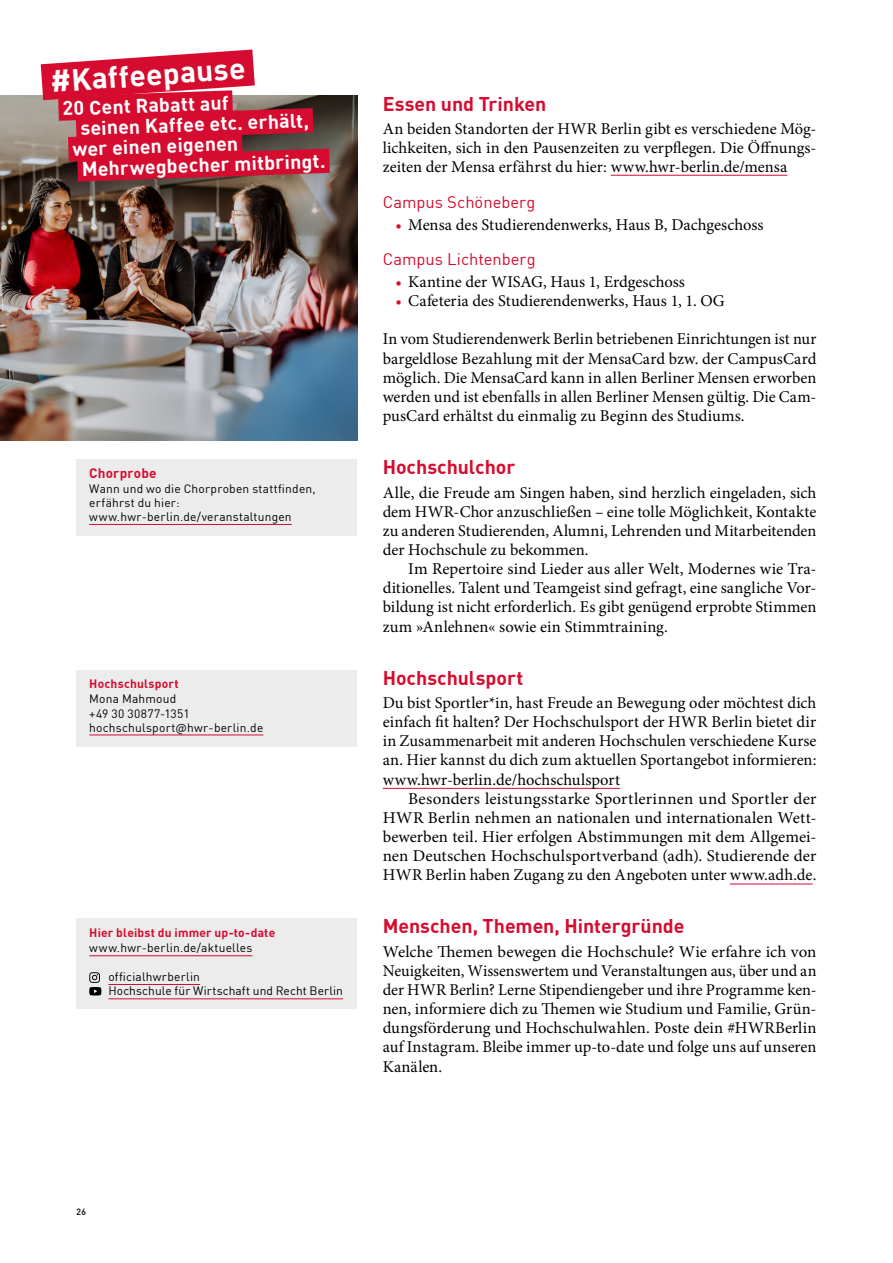
<style>
.page{position:relative;width:893px;height:1263px;background:#fff}
.page>*{position:absolute;margin:0;border:0;box-sizing:border-box;transform-origin:0 0}
.t1{font:700 30px "DIN Pro";color:#fff}
.t2{font:700 19.5px "DIN Pro";color:#fff}
.t3{font:700 19.5px "DIN Pro";color:#d50c2f}
.t4{font:16.5px/19.2px "Minion Pro";color:#000;text-align:justify}
.t5{font:16.5px "DIN Pro";color:#d50c2f}
.t6{font:700 13.5px "DIN Pro";letter-spacing:.015em;color:#d50c2f}
.t7{font:12px/14.4px "DIN Pro";letter-spacing:.015em;color:#000}
.t8{font:700 12px "DIN Pro";letter-spacing:.02em;color:#d50c2f}
.t9{font:500 9px "DIN Pro";color:#000}
.s1{color:#d50c2f}
</style>
<div class="page">
<hr style="left:611px;top:175px;width:176px;height:1px;background:#d50c2f">
<hr style="left:383px;top:788px;width:237px;height:1px;background:#d50c2f">
<hr style="left:730px;top:884px;width:83px;height:1px;background:#d50c2f">
<img style="left:0;top:96px;width:357px;height:344px">
<div style="left:77px;top:459px;width:280px;height:77px;background:#ececed"></div>
<hr style="left:89px;top:524px;width:203px;height:1px;background:#d50c2f">
<div style="left:77px;top:670px;width:280px;height:76px;background:#ececed"></div>
<hr style="left:89px;top:734px;width:174px;height:1px;background:#d50c2f">
<div style="left:77px;top:918px;width:280px;height:91px;background:#ececed"></div>
<hr style="left:89px;top:955px;width:163px;height:1px;background:#d50c2f">
<hr style="left:108px;top:984px;width:92px;height:1px;background:#d50c2f">
<hr style="left:108px;top:998px;width:235px;height:1px;background:#d50c2f">
<svg style="left:89px;top:972px;width:12px;height:23px"></svg>
<svg style="left:4px;top:49px;width:351px;height:146px"></svg>
<h1 class="t1" style="left:49px;top:58px;width:197px;rotate:-4deg">#Kaffeepause</h1>
<p class="t2" style="left:62px;top:93px;width:167px;rotate:-2deg">20 Cent Rabatt auf</p>
<p class="t2" style="left:80px;top:113px;width:230px;rotate:-2deg">seinen Kaffee etc. erhält,</p>
<p class="t2" style="left:72px;top:134px;width:167px;rotate:-2deg">wer einen eigenen</p>
<p class="t2" style="left:81px;top:154px;width:245px;rotate:-2deg">Mehrwegbecher mitbringt.</p>
<p class="t6" style="left:89px;top:463px;width:69px">Chorprobe</p>
<p class="t7" style="left:89px;top:480px;width:228px">Wann und wo die Chorproben stattfinden, erfährst du hier: www.hwr-berlin.de/veranstaltungen</p>
<p class="t8" style="left:89px;top:674px;width:91px">Hochschulsport</p>
<p class="t7" style="left:89px;top:691px;width:176px">Mona Mahmoud<br>+49 30 30877-1351 hochschulsport@hwr-berlin.de</p>
<p class="t8" style="left:89px;top:923px;width:187px">Hier bleibst du immer up-to-date</p>
<p class="t7" style="left:89px;top:940px;width:165px">www.hwr-berlin.de/aktuelles</p>
<p class="t7" style="left:108px;top:968px;width:236px">officialhwrberlin<br>Hochschule für Wirtschaft und Recht Berlin</p>
<p class="t3" style="left:383px;top:88px;width:165px">Essen und Trinken</p>
<p class="t4" style="left:383px;top:119px;width:435px">An beiden Standorten der HWR Berlin gibt es verschiedene Mög&shy;lichkeiten, sich in den Pausenzeiten zu verpflegen. Die Öffnungs&shy;zeiten der Mensa erfährst du hier: www.hwr-berlin.de/mensa</p>
<p class="t5" style="left:383px;top:189px;width:154px">Campus Schöneberg</p>
<p class="t4" style="left:395px;top:215px;width:370px"><span class="s1">•</span> Mensa des Studierendenwerks, Haus B, Dachgeschoss</p>
<p class="t5" style="left:383px;top:247px;width:154px">Campus Lichtenberg</p>
<p class="t4" style="left:395px;top:272px;width:291px"><span class="s1">•</span> Kantine der WISAG, Haus 1, Erdgeschoss</p>
<p class="t4" style="left:395px;top:291px;width:331px"><span class="s1">•</span> Cafeteria des Studierendenwerks, Haus 1, 1. OG</p>
<p class="t4" style="left:383px;top:330px;width:435px">In vom Studierendenwerk Berlin betriebenen Einrichtungen ist nur bargeldlose Bezahlung mit der MensaCard bzw. der CampusCard möglich. Die MensaCard kann in allen Berliner Mensen erworben werden und ist ebenfalls in allen Berliner Mensen gültig. Die Cam&shy;pusCard erhältst du einmalig zu Beginn des Studiums.</p>
<p class="t3" style="left:383px;top:452px;width:134px">Hochschulchor</p>
<p class="t4" style="left:383px;top:483px;width:435px">Alle, die Freude am Singen haben, sind herzlich eingeladen, sich dem HWR-Chor anzuschließen – eine tolle Möglichkeit, Kontakte zu anderen Studierenden, Alumni, Lehrenden und Mitarbeitenden der Hochschule zu bekommen.</p>
<p class="t4" style="left:383px;top:559px;width:435px;text-indent:26px">Im Repertoire sind Lieder aus aller Welt, Modernes wie Tra&shy;ditionelles. Talent und Teamgeist sind gefragt, eine sangliche Vor&shy;bildung ist nicht erforderlich. Es gibt genügend erprobte Stimmen zum »Anlehnen« sowie ein Stimmtraining.</p>
<p class="t3" style="left:383px;top:662px;width:142px">Hochschulsport</p>
<p class="t4" style="left:383px;top:693px;width:435px">Du bist Sportler*in, hast Freude an Bewegung oder möchtest dich einfach fit halten? Der Hochschulsport der HWR Berlin bietet dir in Zusammenarbeit mit anderen Hochschulen verschiedene Kurse an. Hier kannst du dich zum aktuellen Sportangebot informieren: www.hwr-berlin.de/hochschulsport</p>
<p class="t4" style="left:383px;top:789px;width:435px;text-indent:26px">Besonders leistungsstarke Sportlerinnen und Sportler der HWR Berlin nehmen an nationalen und internationalen Wett&shy;bewerben teil. Hier erfolgen Abstimmungen mit dem Allgemei&shy;nen Deutschen Hochschulsportverband (adh). Studierende der HWR Berlin haben Zugang zu den Angeboten unter www.adh.de.</p>
<p class="t3" style="left:383px;top:911px;width:303px">Menschen, Themen, Hintergründe</p>
<p class="t4" style="left:383px;top:942px;width:435px">Welche Themen bewegen die Hochschule? Wie erfahre ich von Neuigkeiten, Wissenswertem und Veranstaltungen aus, über und an der HWR Berlin? Lerne Stipendiengeber und ihre Programme ken&shy;nen, informiere dich zu Themen wie Studium und Familie, Grün&shy;dungsförderung und Hochschulwahlen. Poste dein #HWRBerlin auf Instagram. Bleibe immer up-to-date und folge uns auf unseren Kanälen.</p>
<p class="t9" style="left:77px;top:1205px;width:11px">26</p>
</div>
